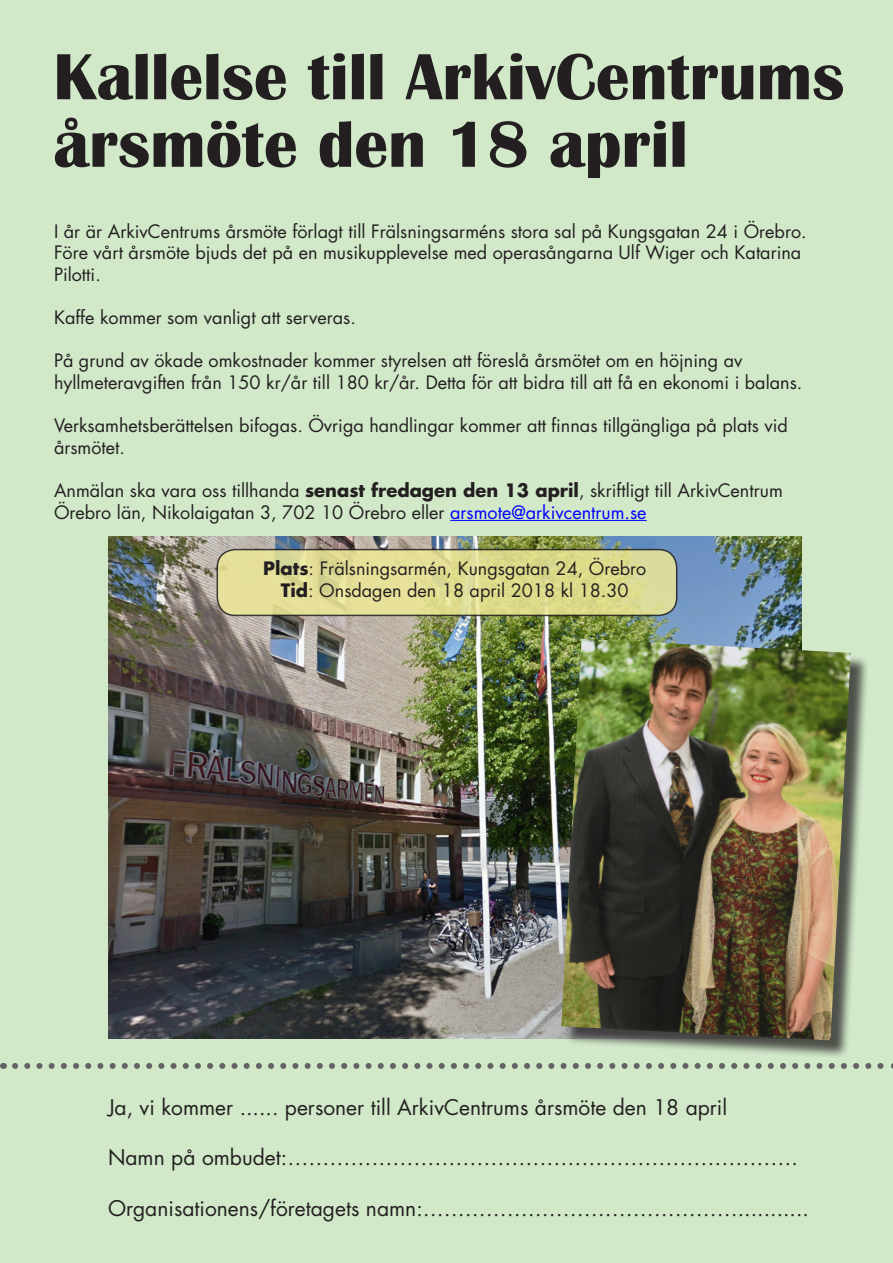
<style>
.page{position:relative;width:893px;height:1263px;background:#d1e8c9}
.page>*{position:absolute;margin:0;border:0;box-sizing:border-box;transform-origin:0 0}
.t1{font:700 67.5px/67.5px "Britannic";color:#231f20}
.t2{font:21px "Futura";color:#231f20}
.t3{font:18px/21.6px "Futura";color:#231f20}
.s1{font-weight:700}
.s2{color:#00f}
</style>
<div class="page">
<svg style="left:15px;top:1063px;width:878px;height:6px;background:#a7b5a3"></svg>
<hr style="left:450px;top:520px;width:197px;height:1px;background:#00f">
<img style="left:108px;top:537px;width:694px;height:501px">
<svg style="left:217px;top:550px;width:460px;height:65px;background:#dfdc92"></svg>
<div style="left:217px;top:549px;width:460px;height:67px;border:2px solid #231f20;border-radius:18px"></div>
<div style="left:564px;top:641px;width:305px;height:417px;background:#231f20;opacity:.75"></div>
<img style="left:561px;top:639px;width:290px;height:401px">
<p class="t1" style="left:53px;top:44px;width:792px">Kallelse till ArkivCentrums årsmöte den 18 april</p>
<p class="t3" style="left:54px;top:221px;width:754px">I år är ArkivCentrums årsmöte förlagt till Frälsningsarméns stora sal på Kungsgatan 24 i Örebro.</p>
<p class="t3" style="left:54px;top:242px;width:749px">Före vårt årsmöte bjuds det på en musikupplevelse med operasångarna Ulf Wiger och Katarina<br>Pilotti.</p>
<p class="t3" style="left:54px;top:307px;width:303px">Kaffe kommer som vanligt att serveras.</p>
<p class="t3" style="left:54px;top:350px;width:750px">På grund av ökade omkostnader kommer styrelsen att föreslå årsmötet om en höjning av hyllmeteravgiften från 150 kr/år till 180 kr/år. Detta för att bidra till att få en ekonomi i balans.</p>
<p class="t3" style="left:54px;top:415px;width:735px">Verksamhetsberättelsen bifogas. Övriga handlingar kommer att finnas tillgängliga på plats vid årsmötet.</p>
<p class="t3" style="left:54px;top:480px;width:730px">Anmälan ska vara oss tillhanda <span class="s1">senast fredagen den 13 april</span>, skriftligt till ArkivCentrum<br>Örebro län, Nikolaigatan 3, 702 10 Örebro eller <span class="s2">arsmote@arkivcentrum.se</span></p>
<p class="t3" style="left:263px;top:558px;width:384px"><span class="s1">Plats</span>: Frälsningsarmén, Kungsgatan 24, Örebro</p>
<p class="t3" style="left:281px;top:580px;width:349px"><span class="s1">Tid</span>: Onsdagen den 18 april 2018 kl 18.30</p>
<p class="t2" style="left:108px;top:1094px;width:621px">Ja, vi kommer ...... personer till ArkivCentrums årsmöte den 18 april</p>
<p class="t2" style="left:108px;top:1144px;width:691px">Namn på ombudet:……………………………………………………………….</p>
<p class="t2" style="left:108px;top:1195px;width:702px">Organisationens/företagets namn:………………………………………...........</p>
</div>
